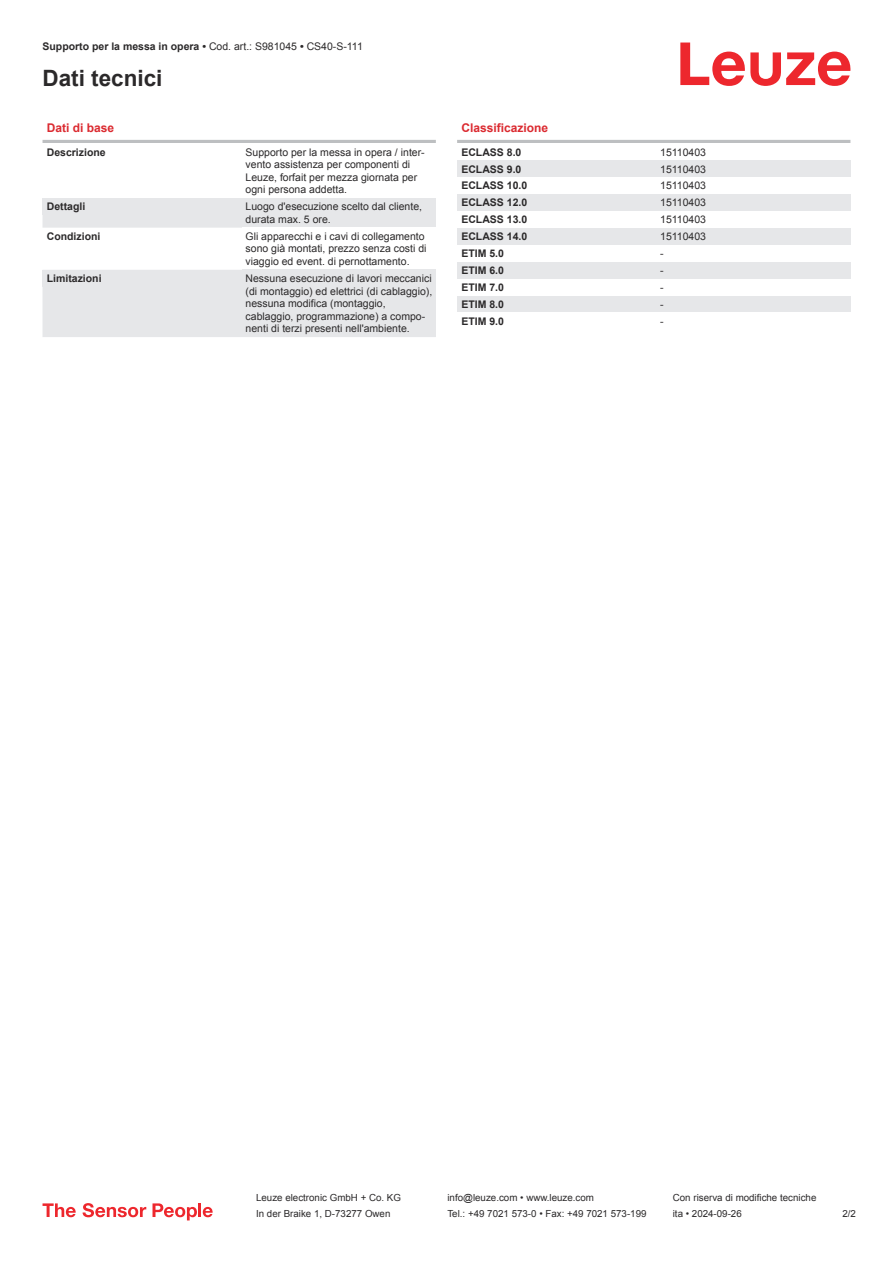
<style>
.page{position:relative;width:893px;height:1263px;background:#fff}
.page>*{position:absolute;margin:0;border:0;box-sizing:border-box;transform-origin:0 0}
.t1{font:700 22.5px "Arial";color:#2b292a}
.t2{font:700 12px "Arial";color:#db2a30}
.t3{font:10.5px/12.6px "Arial";color:#2b292a}
.t4{font:700 10.5px "Arial";color:#2b292a}
.t5{font:9.75px "Arial";color:#2b292a}
.s1{font-weight:400}
</style>
<div class="page">
<svg style="left:680px;top:43px;width:170px;height:43px"></svg>
<svg style="left:43px;top:215px;width:199px;height:122px;fill:#e6e7e9"></svg>
<hr style="left:43px;top:140px;width:393px;height:3px;background:#bdbfc1">
<div style="left:43px;top:198px;width:199px;height:17px;background:#e6e7e9"></div>
<div style="left:242px;top:198px;width:194px;height:30px;background:#e6e7e9"></div>
<div style="left:43px;top:228px;width:199px;height:17px;background:#fff"></div>
<div style="left:43px;top:270px;width:199px;height:17px;background:#e6e7e9"></div>
<div style="left:242px;top:270px;width:194px;height:67px;background:#e6e7e9"></div>
<hr style="left:457px;top:140px;width:393px;height:3px;background:#bdbfc1">
<div style="left:457px;top:160px;width:200px;height:17px;background:#e6e7e9"></div>
<div style="left:657px;top:160px;width:193px;height:17px;background:#e6e7e9"></div>
<div style="left:457px;top:194px;width:200px;height:17px;background:#e6e7e9"></div>
<div style="left:657px;top:194px;width:193px;height:17px;background:#e6e7e9"></div>
<div style="left:457px;top:228px;width:200px;height:17px;background:#e6e7e9"></div>
<div style="left:657px;top:228px;width:193px;height:17px;background:#e6e7e9"></div>
<div style="left:457px;top:262px;width:200px;height:17px;background:#e6e7e9"></div>
<div style="left:657px;top:262px;width:193px;height:17px;background:#e6e7e9"></div>
<div style="left:457px;top:296px;width:200px;height:16px;background:#e6e7e9"></div>
<div style="left:657px;top:296px;width:193px;height:16px;background:#e6e7e9"></div>
<svg style="left:43px;top:1203px;width:33px;height:14px"></svg>
<svg style="left:83px;top:1203px;width:63px;height:14px"></svg>
<svg style="left:153px;top:1203px;width:44px;height:17px"></svg>
<hr style="left:198px;top:1203px;width:3px;height:14px;background:#ed272d">
<svg style="left:203px;top:1207px;width:10px;height:10px"></svg>
<p class="t4" style="left:43px;top:43px;width:322px">Supporto per la messa in opera • <span class="s1">Cod. art.: S981045</span> • <span class="s1">CS40-S-111</span></p>
<h1 class="t1" style="left:43px;top:70px;width:122px">Dati tecnici</h1>
<p class="t2" style="left:47px;top:123px;width:69px">Dati di base</p>
<p class="t4" style="left:47px;top:148px;width:60px">Descrizione</p>
<p class="t3" style="left:246px;top:147px;width:181px">Supporto per la messa in opera / inter&shy;vento assistenza per componenti di Leuze, forfait per mezza giornata per ogni persona addetta.</p>
<p class="t4" style="left:47px;top:203px;width:40px">Dettagli</p>
<p class="t3" style="left:246px;top:201px;width:178px">Luogo d'esecuzione scelto dal cliente, durata max. 5 ore.</p>
<p class="t4" style="left:47px;top:232px;width:55px">Condizioni</p>
<p class="t3" style="left:246px;top:231px;width:182px">Gli apparecchi e i cavi di collegamento sono già montati, prezzo senza costi di viaggio ed event. di pernottamento.</p>
<p class="t4" style="left:47px;top:274px;width:56px">Limitazioni</p>
<p class="t3" style="left:246px;top:273px;width:188px">Nessuna esecuzione di lavori meccanici (di montaggio) ed elettrici (di cablaggio), nessuna modifica (montaggio, cablaggio, programmazione) a compo&shy;nenti di terzi presenti nell'ambiente.</p>
<p class="t2" style="left:461px;top:123px;width:88px">Classificazione</p>
<p class="t4" style="left:461px;top:148px;width:62px">ECLASS 8.0</p>
<p class="t3" style="left:660px;top:147px;width:47px">15110403</p>
<p class="t4" style="left:461px;top:165px;width:62px">ECLASS 9.0</p>
<p class="t3" style="left:660px;top:164px;width:47px">15110403</p>
<p class="t4" style="left:461px;top:182px;width:67px">ECLASS 10.0</p>
<p class="t3" style="left:660px;top:180px;width:47px">15110403</p>
<p class="t4" style="left:461px;top:199px;width:67px">ECLASS 12.0</p>
<p class="t3" style="left:660px;top:197px;width:47px">15110403</p>
<p class="t4" style="left:461px;top:216px;width:67px">ECLASS 13.0</p>
<p class="t3" style="left:660px;top:214px;width:47px">15110403</p>
<p class="t4" style="left:461px;top:233px;width:67px">ECLASS 14.0</p>
<p class="t3" style="left:660px;top:231px;width:47px">15110403</p>
<p class="t4" style="left:461px;top:249px;width:44px">ETIM 5.0</p>
<p class="t3" style="left:660px;top:248px;width:5px">-</p>
<p class="t4" style="left:461px;top:266px;width:44px">ETIM 6.0</p>
<p class="t3" style="left:660px;top:265px;width:5px">-</p>
<p class="t4" style="left:461px;top:283px;width:44px">ETIM 7.0</p>
<p class="t3" style="left:660px;top:282px;width:5px">-</p>
<p class="t4" style="left:461px;top:300px;width:44px">ETIM 8.0</p>
<p class="t3" style="left:660px;top:299px;width:5px">-</p>
<p class="t4" style="left:461px;top:317px;width:44px">ETIM 9.0</p>
<p class="t3" style="left:660px;top:316px;width:5px">-</p>
<p class="t5" style="left:256px;top:1194px;width:146px">Leuze electronic GmbH + Co. KG</p>
<p class="t5" style="left:447px;top:1194px;width:148px">info@leuze.com • www.leuze.com</p>
<p class="t5" style="left:673px;top:1194px;width:145px">Con riserva di modifiche tecniche</p>
<p class="t5" style="left:256px;top:1210px;width:136px">In der Braike 1, D-73277 Owen</p>
<p class="t5" style="left:447px;top:1210px;width:201px">Tel.: +49 7021 573-0 • Fax: +49 7021 573-199</p>
<p class="t5" style="left:673px;top:1210px;width:70px">ita • 2024-09-26</p>
<p class="t5" style="left:842px;top:1210px;width:15px">2 /2</p>
</div>
